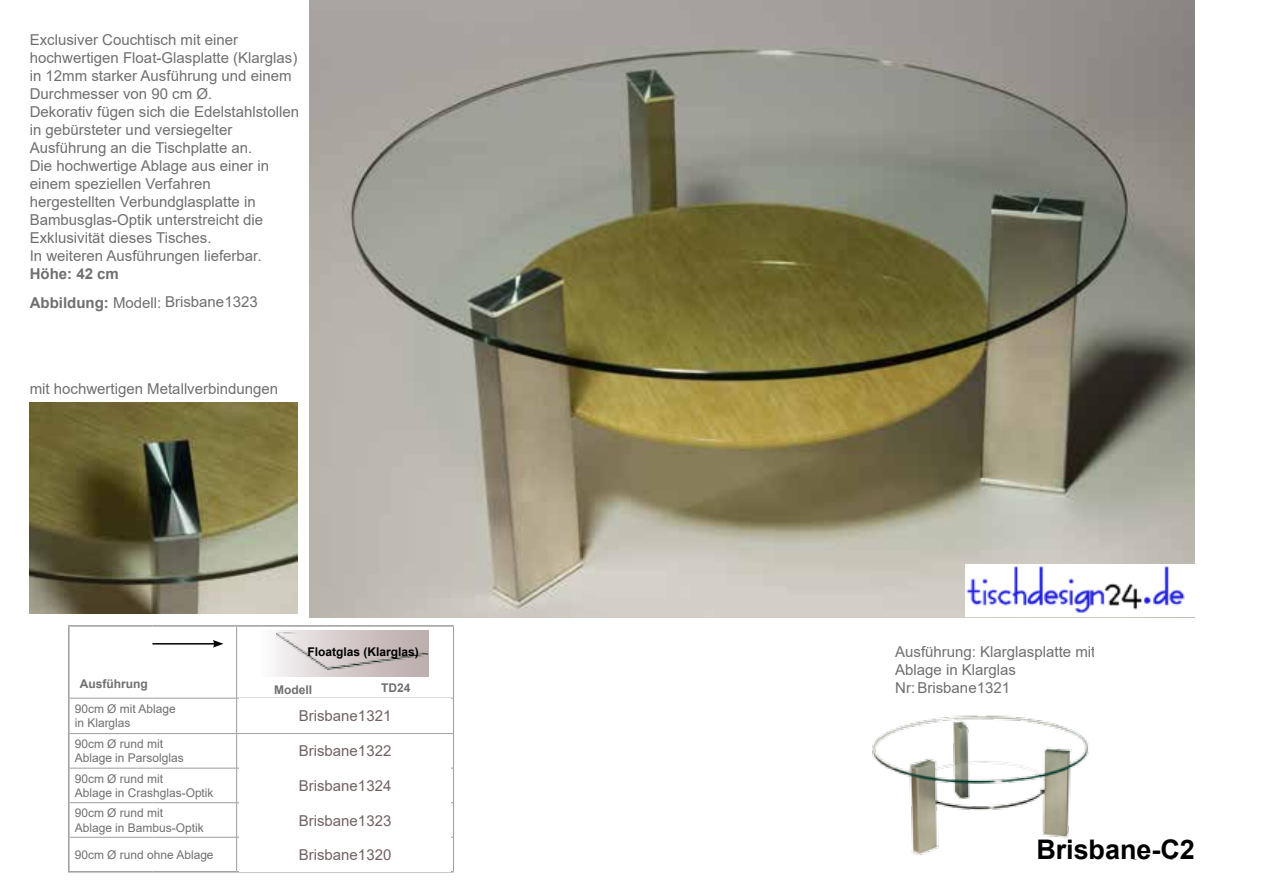
<style>
.page{position:relative;width:1263px;height:893px;background:#fff}
.page>*{position:absolute;margin:0;border:0;box-sizing:border-box;transform-origin:0 0}
.t1{font:700 27px "Arial";color:#000}
.t2{font:15px/18px "Arial";color:#706f6f}
.t3{font:15px "Arial";color:#726162}
.t4{font:700 15px/27.6px "Arial";color:#706f6f}
.t5{font:12px/14.4px "Arial";color:#706f6f}
.t6{font:700 12px "Arial";color:#706f6f}
.t7{font:700 12px "Arial";color:#000}
.s1{font-weight:400}
</style>
<div class="page">
<hr style="left:152px;top:643px;width:63px;height:1px;background:#000">
<svg style="left:213px;top:640px;width:10px;height:8px"></svg>
<hr style="left:68px;top:625px;width:85px;height:2px;background:#9d9d9c">
<hr style="left:68px;top:627px;width:2px;height:71px;background:#9d9d9c">
<hr style="left:153px;top:625px;width:84px;height:2px;background:#9d9d9c">
<hr style="left:237px;top:625px;width:108px;height:2px;background:#9d9d9c">
<hr style="left:345px;top:625px;width:109px;height:2px;background:#9d9d9c">
<hr style="left:68px;top:698px;width:2px;height:36px;background:#9d9d9c">
<hr style="left:68px;top:734px;width:2px;height:34px;background:#9d9d9c">
<hr style="left:68px;top:768px;width:2px;height:35px;background:#9d9d9c">
<hr style="left:68px;top:803px;width:2px;height:34px;background:#9d9d9c">
<hr style="left:68px;top:837px;width:2px;height:34px;background:#9d9d9c">
<hr style="left:68px;top:871px;width:85px;height:1px;background:#9d9d9c">
<hr style="left:153px;top:871px;width:84px;height:1px;background:#9d9d9c">
<hr style="left:237px;top:871px;width:108px;height:1px;background:#9d9d9c">
<hr style="left:345px;top:871px;width:109px;height:1px;background:#9d9d9c">
<hr style="left:236px;top:627px;width:1px;height:71px;background:#9d9d9c">
<hr style="left:453px;top:627px;width:1px;height:71px;background:#9d9d9c">
<hr style="left:70px;top:698px;width:83px;height:1px;background:#9d9d9c">
<hr style="left:153px;top:698px;width:84px;height:1px;background:#9d9d9c">
<hr style="left:237px;top:698px;width:108px;height:1px;background:#9d9d9c">
<hr style="left:236px;top:698px;width:1px;height:35px;background:#9d9d9c">
<hr style="left:345px;top:698px;width:109px;height:1px;background:#9d9d9c">
<hr style="left:453px;top:698px;width:1px;height:35px;background:#9d9d9c">
<hr style="left:70px;top:733px;width:83px;height:1px;background:#9d9d9c">
<hr style="left:153px;top:733px;width:84px;height:1px;background:#9d9d9c">
<hr style="left:237px;top:733px;width:108px;height:1px;background:#9d9d9c">
<hr style="left:236px;top:734px;width:1px;height:34px;background:#9d9d9c">
<hr style="left:345px;top:733px;width:109px;height:1px;background:#9d9d9c">
<hr style="left:453px;top:734px;width:1px;height:34px;background:#9d9d9c">
<hr style="left:70px;top:768px;width:83px;height:1px;background:#9d9d9c">
<hr style="left:153px;top:768px;width:84px;height:1px;background:#9d9d9c">
<hr style="left:237px;top:768px;width:108px;height:1px;background:#9d9d9c">
<hr style="left:236px;top:768px;width:1px;height:34px;background:#9d9d9c">
<hr style="left:345px;top:768px;width:109px;height:1px;background:#9d9d9c">
<hr style="left:453px;top:768px;width:1px;height:34px;background:#9d9d9c">
<hr style="left:70px;top:802px;width:83px;height:1px;background:#9d9d9c">
<hr style="left:153px;top:802px;width:84px;height:1px;background:#9d9d9c">
<hr style="left:237px;top:802px;width:108px;height:1px;background:#9d9d9c">
<hr style="left:236px;top:803px;width:1px;height:34px;background:#9d9d9c">
<hr style="left:345px;top:802px;width:109px;height:1px;background:#9d9d9c">
<hr style="left:453px;top:803px;width:1px;height:34px;background:#9d9d9c">
<hr style="left:70px;top:837px;width:83px;height:1px;background:#9d9d9c">
<hr style="left:153px;top:837px;width:84px;height:1px;background:#9d9d9c">
<hr style="left:237px;top:837px;width:108px;height:1px;background:#9d9d9c">
<hr style="left:236px;top:837px;width:1px;height:34px;background:#9d9d9c">
<hr style="left:345px;top:837px;width:109px;height:1px;background:#9d9d9c">
<hr style="left:453px;top:837px;width:1px;height:34px;background:#9d9d9c">
<div style="left:258px;top:630px;width:170px;height:46px;background:linear-gradient(to right,#faf8f9,#b8a7a8)"></div>
<img style="left:276px;top:632px;width:151px;height:37px">
<img style="left:30px;top:402px;width:268px;height:211px">
<img style="left:309px;top:0;width:886px;height:617px">
<img style="left:872px;top:715px;width:217px;height:140px">
<div style="left:239px;top:698px;width:211px;height:35px;background:#fff"></div>
<div style="left:239px;top:768px;width:211px;height:34px;background:#fff"></div>
<div style="left:239px;top:838px;width:211px;height:34px;background:#fff"></div>
<div style="left:1036px;top:839px;width:159px;height:20px;background:#fff"></div>
<img style="left:965px;top:564px;width:230px;height:53px">
<p class="t2" style="left:30px;top:31px;width:271px">Exclusiver Couchtisch mit einer hochwertigen Float-Glasplatte (Klarglas) in 12mm starker Ausführung und einem Durchmesser von 90 cm Ø.<br>Dekorativ fügen sich die Edelstahlstollen in gebürsteter und versiegelter Ausführung an die Tischplatte an.<br>Die hochwertige Ablage aus einer in einem speziellen Verfahren hergestellten Verbundglasplatte in Bambusglas-Optik unterstreicht die Exklusivität dieses Tisches.<br>In weiteren Ausführungen lieferbar.</p>
<p class="t4" style="left:30px;top:260px;width:229px">Höhe: 42 cm<br>Abbildung: <span class="s1">Modell: Brisbane1323</span></p>
<p class="t4" style="left:175px;top:289px;width:82px">2.32.928-99</p>
<p class="t2" style="left:30px;top:379px;width:250px">mit hochwertigen Metallverbindungen</p>
<p class="t7" style="left:308px;top:643px;width:113px">Floatglas (Klarglas)</p>
<p class="t6" style="left:80px;top:675px;width:69px">Ausführung</p>
<p class="t6" style="left:381px;top:679px;width:31px">TD24</p>
<p class="t6" style="left:274px;top:681px;width:40px">Modell</p>
<p class="t2" style="left:895px;top:643px;width:202px">Ausführung: Klarglasplatte mit<br>Ablage in Klarglas<br>Nr: 2.32.921-99</p>
<p class="t2" style="left:917px;top:679px;width:94px">Brisbane1321</p>
<p class="t5" style="left:75px;top:702px;width:102px">90cm Ø mit Ablage in Klarglas</p>
<p class="t5" style="left:75px;top:736px;width:110px">90cm Ø rund mit<br>Ablage in Parsolglas</p>
<p class="t5" style="left:75px;top:771px;width:140px">90cm Ø rund mit<br>Ablage in Crashglas-Optik</p>
<p class="t5" style="left:75px;top:806px;width:130px">90cm Ø rund mit<br>Ablage in Bambus-Optik</p>
<p class="t5" style="left:75px;top:847px;width:140px">90cm Ø rund ohne Ablage</p>
<p class="t3" style="left:299px;top:706px;width:94px">Brisbane1321</p>
<p class="t3" style="left:299px;top:741px;width:94px">Brisbane1322</p>
<p class="t3" style="left:299px;top:775px;width:94px">Brisbane1324</p>
<p class="t3" style="left:299px;top:810px;width:94px">Brisbane1323</p>
<p class="t3" style="left:299px;top:845px;width:94px">Brisbane1320</p>
<h1 class="t1" style="left:1036px;top:830px;width:160px">Brisbane-C2</h1>
<h1 class="t1" style="left:1105px;top:830px;width:77px">2.32.9</h1>
</div>
